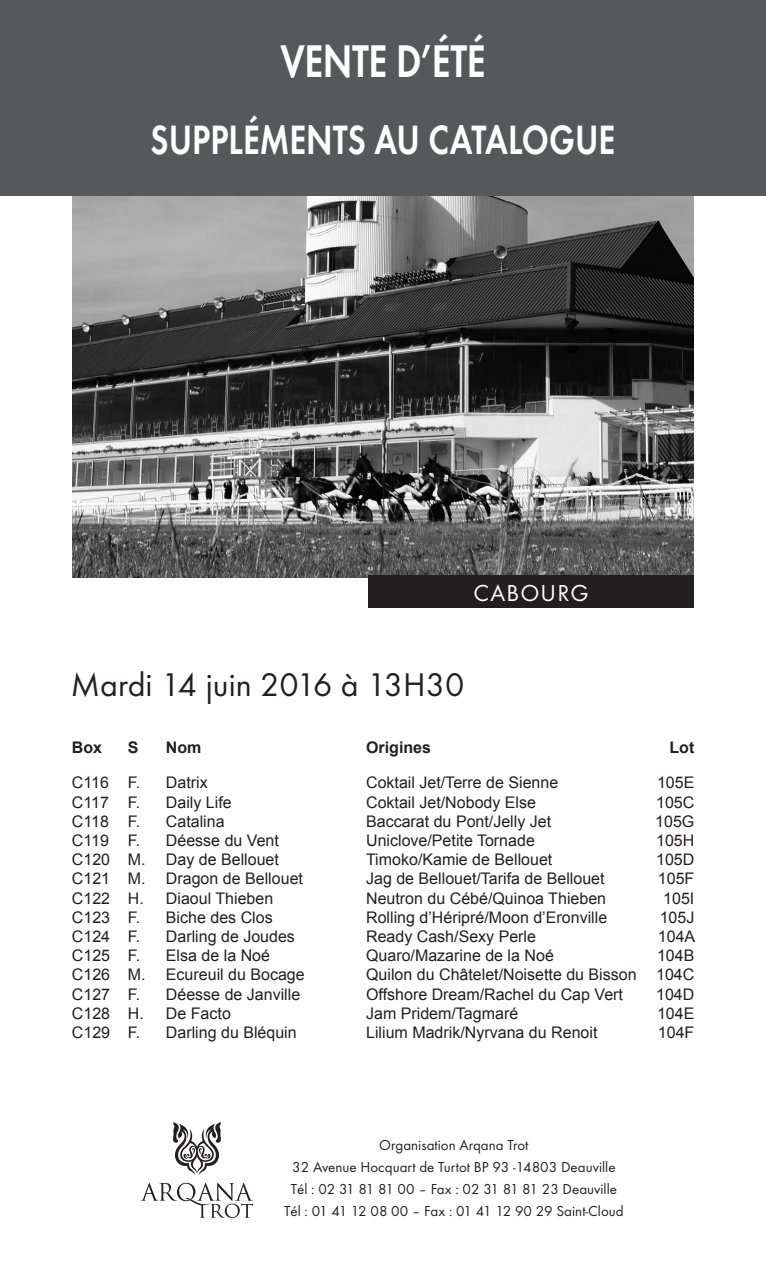
<style>
.page{position:relative;width:766px;height:1276px;background:#fff}
.page>*{position:absolute;margin:0;border:0;box-sizing:border-box;transform-origin:0 0}
.t1{font:600 47.6px "Futura T";letter-spacing:-.01em;color:#fff;scale:.8 1}
.t2{font:600 42.4px "Futura T";color:#fff;scale:.8 1}
.t3{font:34px "Futura T";color:#231f20}
.t4{font:24px "Futura T";letter-spacing:.05em;color:#fff}
.t5{font:16px "Arial";color:#231f20}
.t6{font:700 16px "Arial";color:#231f20}
.t7{font:15px/22px "Futura T";color:#231f20;text-align:center}
</style>
<div class="page">
<img style="left:72px;top:196px;width:621px;height:381px">
<svg style="left:173px;top:1122px;width:48px;height:54px"></svg>
<svg style="left:140px;top:1182px;width:113px;height:36px"></svg>
<div style="left:368px;top:575px;width:325px;height:33px;background:#231f20"></div>
<div style="left:0;top:0;width:765px;height:196px;background:#57585a"></div>
<h1 class="t1" style="left:280px;top:33px;width:258px">VENTE D’ÉTÉ</h1>
<h2 class="t2" style="left:150px;top:115px;width:582px">SUPPLÉMENTS AU CATALOGUE</h2>
<h3 class="t4" style="left:473px;top:579px;width:117px">CABOURG</h3>
<h3 class="t3" style="left:71px;top:665px;width:395px">Mardi 14 juin 2016 à 13H30</h3>
<p class="t6" style="left:72px;top:737px;width:32px">Box</p>
<p class="t6" style="left:128px;top:737px;width:12px">S</p>
<p class="t6" style="left:166px;top:737px;width:37px">Nom</p>
<p class="t6" style="left:366px;top:737px;width:66px">Origines</p>
<p class="t6" style="left:669px;top:737px;width:26px">Lot</p>
<p class="t5" style="left:72px;top:772px;width:70px">C116 F.</p>
<p class="t5" style="left:166px;top:772px;width:43px">Datrix</p>
<p class="t5" style="left:366px;top:772px;width:194px">Coktail Jet/Terre de Sienne</p>
<p class="t5" style="left:656px;top:772px;width:39px">105E</p>
<p class="t5" style="left:72px;top:791px;width:70px">C117 F.</p>
<p class="t5" style="left:166px;top:791px;width:67px">Daily Life</p>
<p class="t5" style="left:366px;top:791px;width:171px">Coktail Jet/Nobody Else</p>
<p class="t5" style="left:656px;top:791px;width:40px">105C</p>
<p class="t5" style="left:72px;top:810px;width:70px">C118 F.</p>
<p class="t5" style="left:166px;top:810px;width:60px">Catalina</p>
<p class="t5" style="left:366px;top:810px;width:186px">Baccarat du Pont/Jelly Jet</p>
<p class="t5" style="left:655px;top:810px;width:41px">105G</p>
<p class="t5" style="left:72px;top:830px;width:70px">C119 F.</p>
<p class="t5" style="left:166px;top:830px;width:114px">Déesse du Vent</p>
<p class="t5" style="left:366px;top:830px;width:170px">Uniclove/Petite Tornade</p>
<p class="t5" style="left:656px;top:830px;width:40px">105H</p>
<p class="t5" style="left:72px;top:849px;width:75px">C120 M.</p>
<p class="t5" style="left:166px;top:849px;width:114px">Day de Bellouet</p>
<p class="t5" style="left:366px;top:849px;width:188px">Timoko/Kamie de Bellouet</p>
<p class="t5" style="left:656px;top:849px;width:40px">105D</p>
<p class="t5" style="left:72px;top:868px;width:75px">C121 M.</p>
<p class="t5" style="left:166px;top:868px;width:138px">Dragon de Bellouet</p>
<p class="t5" style="left:366px;top:868px;width:240px">Jag de Bellouet/Tarifa de Bellouet</p>
<p class="t5" style="left:657px;top:868px;width:38px">105F</p>
<p class="t5" style="left:72px;top:887px;width:73px">C122 H.</p>
<p class="t5" style="left:166px;top:887px;width:109px">Diaoul Thieben</p>
<p class="t5" style="left:366px;top:887px;width:241px">Neutron du Cébé/Quinoa Thieben</p>
<p class="t5" style="left:663px;top:887px;width:33px">105I</p>
<p class="t5" style="left:72px;top:906px;width:70px">C123 F.</p>
<p class="t5" style="left:166px;top:906px;width:108px">Biche des Clos</p>
<p class="t5" style="left:366px;top:906px;width:242px">Rolling d’Héripré/Moon d’Eronville</p>
<p class="t5" style="left:659px;top:906px;width:36px">105J</p>
<p class="t5" style="left:72px;top:926px;width:70px">C124 F.</p>
<p class="t5" style="left:166px;top:926px;width:130px">Darling de Joudes</p>
<p class="t5" style="left:366px;top:926px;width:171px">Ready Cash/Sexy Perle</p>
<p class="t5" style="left:657px;top:926px;width:39px">104A</p>
<p class="t5" style="left:72px;top:945px;width:70px">C125 F.</p>
<p class="t5" style="left:166px;top:945px;width:106px">Elsa de la Noé</p>
<p class="t5" style="left:366px;top:945px;width:189px">Quaro/Mazarine de la Noé</p>
<p class="t5" style="left:656px;top:945px;width:39px">104B</p>
<p class="t5" style="left:72px;top:964px;width:75px">C126 M.</p>
<p class="t5" style="left:166px;top:964px;width:140px">Ecureuil du Bocage</p>
<p class="t5" style="left:366px;top:964px;width:329px">Quilon du Châtelet/Noisette du Bisson 104C</p>
<p class="t5" style="left:72px;top:983px;width:70px">C127 F.</p>
<p class="t5" style="left:166px;top:983px;width:136px">Déesse de Janville</p>
<p class="t5" style="left:366px;top:983px;width:258px">Offshore Dream/Rachel du Cap Vert</p>
<p class="t5" style="left:656px;top:983px;width:40px">104D</p>
<p class="t5" style="left:72px;top:1002px;width:73px">C128 H.</p>
<p class="t5" style="left:166px;top:1002px;width:66px">De Facto</p>
<p class="t5" style="left:366px;top:1002px;width:154px">Jam Pridem/Tagmaré</p>
<p class="t5" style="left:656px;top:1002px;width:39px">104E</p>
<p class="t5" style="left:72px;top:1022px;width:70px">C129 F.</p>
<p class="t5" style="left:166px;top:1022px;width:132px">Darling du Bléquin</p>
<p class="t5" style="left:366px;top:1022px;width:233px">Lilium Madrik/Nyrvana du Renoit</p>
<p class="t5" style="left:657px;top:1022px;width:38px">104F</p>
<p class="t7" style="left:284px;top:1133px;width:341px">Organisation Arqana Trot<br>32 Avenue Hocquart de Turtot BP 93 -14803 Deauville Tél : 02 31 81 81 00 – Fax : 02 31 81 81 23 Deauville Tél : 01 41 12 08 00 – Fax : 01 41 12 90 29 Saint-Cloud</p>
</div>
